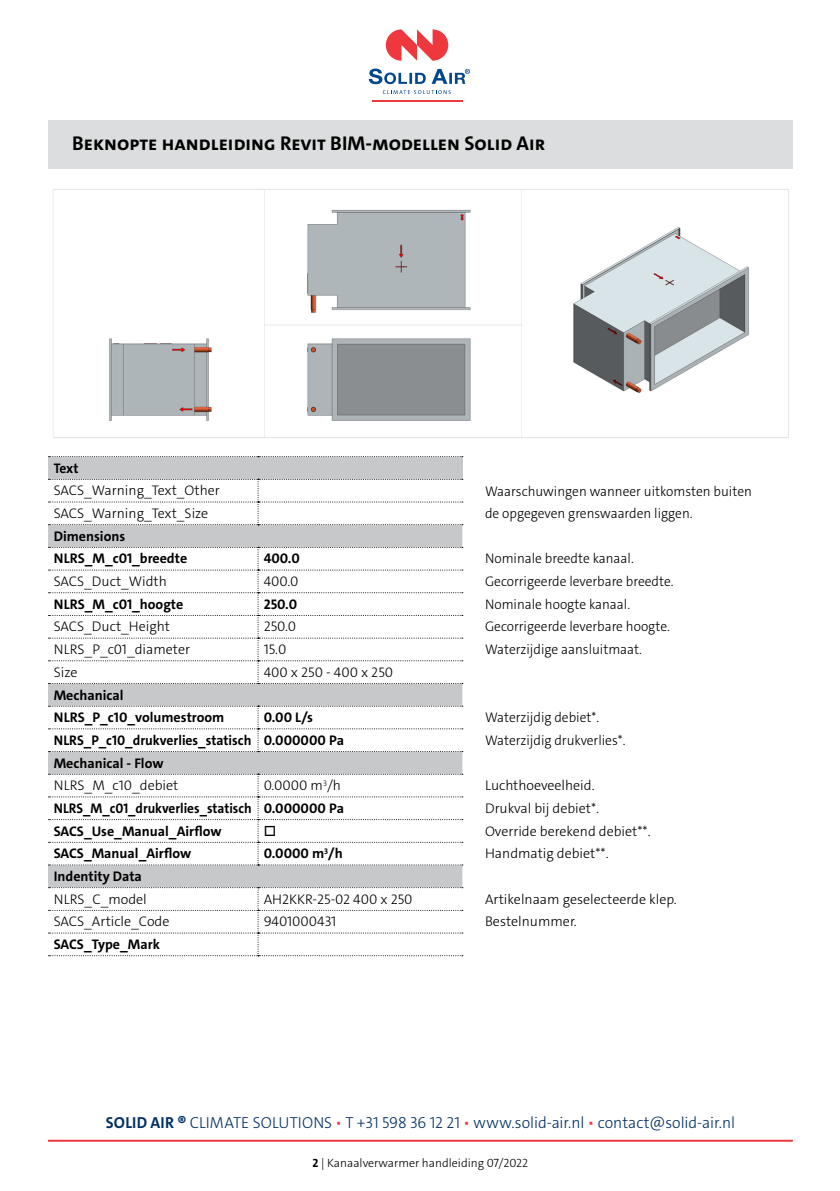
<style>
.page{position:relative;width:840px;height:1191px;background:#fff}
.page>*{position:absolute;margin:0;border:0;box-sizing:border-box;transform-origin:0 0}
.t1{font:700 20px "The Sans C4 s";color:#000}
.t2{font:300 16px "The Sans C4 s";color:#003064}
.t3{font:300 14px "The Sans C4 s";color:#000}
.t4{font:300 14px "The Sans C4 s";color:#000;scale:.96 1}
.t5{font:700 14px/22.6px "The Sans C4 s";color:#000}
.t6{font:700 14px "The Sans C4 s";color:#000;scale:.95 1}
.t7{font:700 14px "The Sans C4 s";color:#000;scale:.96 1}
.t8{font:300 12px "The Sans C4 s";color:#000}
.s1{font-weight:700}
.s2{color:#ef373e}
</style>
<div class="page">
<hr style="left:372px;top:100px;width:90px;height:1px;background:#ef373e">
<svg style="left:385px;top:29px;width:63px;height:32px"></svg>
<svg style="left:382px;top:90px;width:68px;height:4px"></svg>
<svg style="left:368px;top:69px;width:101px;height:15px"></svg>
<hr style="left:48px;top:1139px;width:744px;height:2px;background:#ef373e">
<div style="left:48px;top:120px;width:744px;height:48px;background:#dcddde"></div>
<div style="left:48px;top:456px;width:414px;height:23px;background:#c7c8ca"></div>
<div style="left:48px;top:525px;width:414px;height:362px;background:#c7c8ca"></div>
<svg style="left:48px;top:456px;width:414px;height:1px"></svg>
<svg style="left:48px;top:479px;width:414px;height:46px"></svg>
<svg style="left:48px;top:547px;width:414px;height:137px"></svg>
<svg style="left:48px;top:705px;width:414px;height:47px"></svg>
<svg style="left:48px;top:887px;width:414px;height:69px"></svg>
<img style="left:53px;top:189px;width:736px;height:249px">
<svg style="left:48px;top:773px;width:414px;height:92px"></svg>
<h1 class="t1" style="left:72px;top:130px;width:474px">Beknopte handleiding Revit BIM-modellen Solid Air</h1>
<p class="t7" style="left:54px;top:459px;width:27px">Text</p>
<p class="t3" style="left:54px;top:481px;width:167px">SACS_Warning_Text_Other</p>
<p class="t4" style="left:485px;top:483px;width:279px">Waarschuwingen wanneer uitkomsten buiten</p>
<p class="t3" style="left:54px;top:504px;width:156px">SACS_Warning_Text_Size</p>
<p class="t4" style="left:485px;top:504px;width:217px">de opgegeven grenswaarden liggen.</p>
<p class="t5" style="left:54px;top:525px;width:135px">Dimensions<br>NLRS_M_c01_breedte</p>
<p class="t5" style="left:263px;top:547px;width:38px">400.0</p>
<p class="t4" style="left:485px;top:550px;width:156px">Nominale breedte kanaal.</p>
<p class="t3" style="left:54px;top:572px;width:114px">SACS_Duct_Width</p>
<p class="t3" style="left:263px;top:572px;width:36px">400.0</p>
<p class="t4" style="left:485px;top:572px;width:198px">Gecorrigeerde leverbare breedte.</p>
<p class="t5" style="left:54px;top:593px;width:131px">NLRS_M_c01_hoogte</p>
<p class="t5" style="left:263px;top:593px;width:35px">250.0</p>
<p class="t4" style="left:485px;top:595px;width:152px">Nominale hoogte kanaal.</p>
<p class="t3" style="left:54px;top:618px;width:118px">SACS_Duct_Height</p>
<p class="t3" style="left:263px;top:618px;width:34px">250.0</p>
<p class="t4" style="left:485px;top:618px;width:194px">Gecorrigeerde leverbare hoogte.</p>
<p class="t3" style="left:54px;top:640px;width:138px">NLRS_P_c01_diameter</p>
<p class="t3" style="left:263px;top:640px;width:24px">15.0</p>
<p class="t4" style="left:485px;top:640px;width:165px">Waterzijdige aansluitmaat.</p>
<p class="t3" style="left:54px;top:663px;width:25px">Size</p>
<p class="t3" style="left:263px;top:663px;width:131px">400 x 250 - 400 x 250</p>
<p class="t5" style="left:54px;top:683px;width:172px">Mechanical<br>NLRS_P_c10_volumestroom</p>
<p class="t5" style="left:263px;top:706px;width:51px">0.00 L/s</p>
<p class="t4" style="left:485px;top:708px;width:120px">Waterzijdig debiet*.</p>
<p class="t5" style="left:54px;top:729px;width:292px">NLRS_P_c10_drukverlies_statisch 0.000000 Pa</p>
<p class="t4" style="left:485px;top:731px;width:148px">Waterzijdig drukverlies*.</p>
<p class="t5" style="left:54px;top:751px;width:111px">Mechanical - Flow</p>
<p class="t3" style="left:54px;top:776px;width:126px">NLRS_M_c10_debiet</p>
<p class="t3" style="left:263px;top:776px;width:79px">0.0000 m<sup>3</sup>/h</p>
<p class="t3" style="left:485px;top:776px;width:111px">Luchthoeveelheid.</p>
<p class="t6" style="left:54px;top:799px;width:307px">NLRS_M_c01_drukverlies_statisch 0.000000 Pa</p>
<p class="t3" style="left:485px;top:799px;width:115px">Drukval bij debiet*.</p>
<p class="t5" style="left:54px;top:819px;width:169px">SACS_Use_Manual_Airflow</p>
<p class="t3" style="left:485px;top:822px;width:167px">Override berekend debiet**.</p>
<p class="t5" style="left:54px;top:842px;width:139px">SACS_Manual_Airflow</p>
<p class="t5" style="left:263px;top:842px;width:80px">0.0000 m<sup>3</sup>/h</p>
<p class="t3" style="left:485px;top:844px;width:125px">Handmatig debiet**.</p>
<p class="t5" style="left:54px;top:865px;width:90px">Indentity Data</p>
<p class="t3" style="left:54px;top:890px;width:95px">NLRS_C_model</p>
<p class="t3" style="left:263px;top:890px;width:150px">AH2KKR-25-02 400 x 250</p>
<p class="t3" style="left:485px;top:890px;width:193px">Artikelnaam geselecteerde klep.</p>
<p class="t3" style="left:54px;top:912px;width:117px">SACS_Article_Code</p>
<p class="t3" style="left:263px;top:912px;width:74px">9401000431</p>
<p class="t3" style="left:485px;top:912px;width:93px">Bestelnummer.</p>
<p class="t5" style="left:54px;top:933px;width:108px">SACS_Type_Mark</p>
<p class="t2" style="left:106px;top:1112px;width:630px"><span class="s1">SOLID AIR ®</span> CLIMATE SOLUTIONS <span class="s2">•</span> T +31 598 36 12 21 <span class="s2">•</span> www.solid-air.nl <span class="s2">•</span> contact@solid-air.nl</p>
<p class="t8" style="left:312px;top:1154px;width:217px"><span class="s1">2</span> | Kanaalverwarmer handleiding 07/2022</p>
</div>
